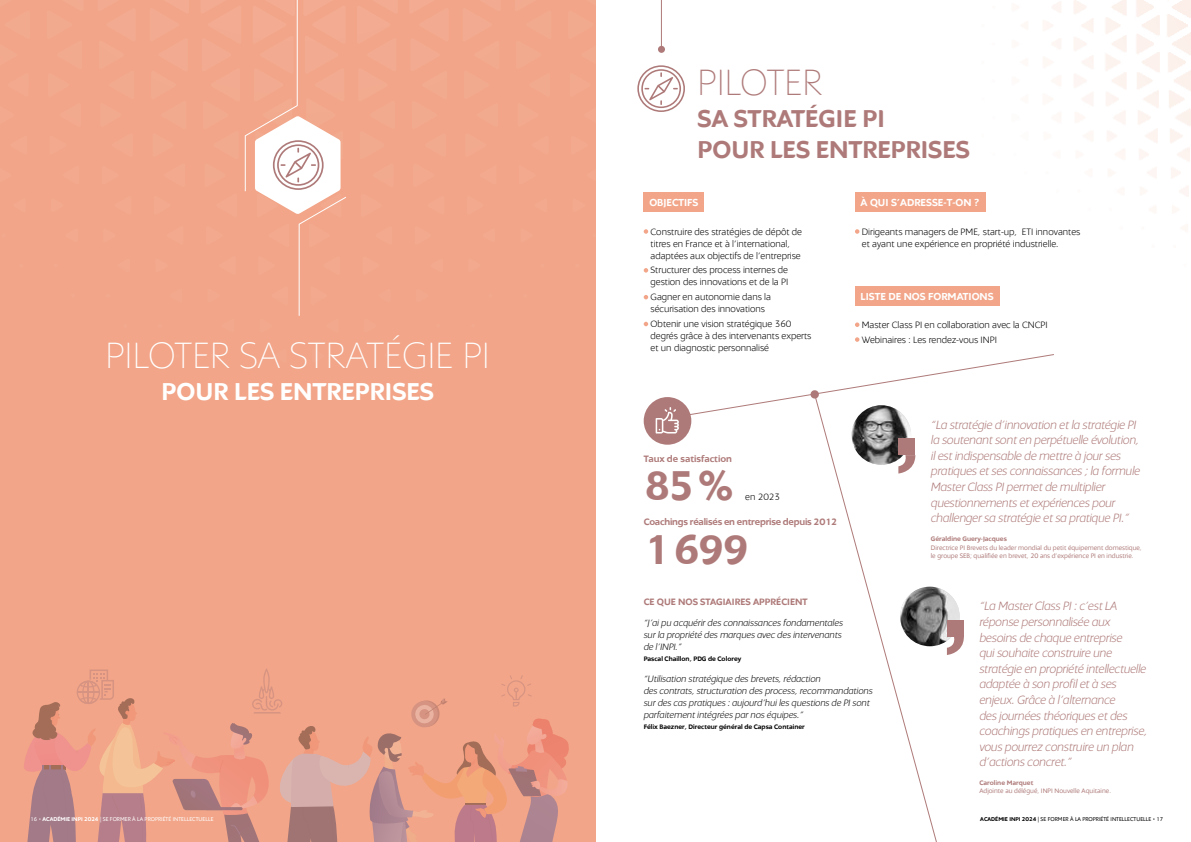
<style>
.page{position:relative;width:1191px;height:842px;background:#fff}
.page>*{position:absolute;margin:0;border:0;box-sizing:border-box;transform-origin:0 0}
.t1{font:700 45px "Inpi";letter-spacing:-.065em;color:#ae7a79}
.t2{font:100 39.5px "Inpi";color:#fff}
.t3{font:100 39.5px "Inpi";color:#ae7a79}
.t4{font:700 26.4px/31.6px "Inpi";color:#ae7a79}
.t5{font:700 26.4px "Inpi";color:#fff}
.t6{font:italic 300 13px/15.6px "Inpi";letter-spacing:-.015em;color:#ae7a79}
.t7{font:700 11px "Inpi";color:#fff}
.t8{font:300 10px/12px "Inpi";color:#000}
.t9{font:italic 300 10px/12px "Inpi";color:#000}
.t10{font:700 10px "Inpi";color:#ae7a79}
.t11{font:700 10px "Inpi";letter-spacing:-.02em;color:#ae7a79}
.t12{font:7px/8.4px "Inpi";color:#ae7a79}
.t13{font:700 7px "Inpi";color:#000}
.t14{font:700 7px "Inpi";color:#ae7a79}
.t15{font:6px "Inpi";color:#fff}
.t16{font:6px "Inpi";color:#000}
.s1{font-weight:700}
</style>
<div class="page">
<div style="left:0;top:0;width:595px;height:842px;background:#f2a588"></div>
<hr style="left:661px;top:0;width:1px;height:48px;background:#ae7a79">
<svg style="left:637px;top:65px;width:48px;height:47px"></svg>
<div style="left:658px;top:46px;width:7px;height:7px;background:#ae7a79;border-radius:50%"></div>
<svg style="left:824px;top:433px;width:113px;height:409px"></svg>
<div style="left:643px;top:397px;width:48px;height:48px;background:#ae7a79;border-radius:50%"></div>
<svg style="left:646px;top:354px;width:408px;height:79px"></svg>
<img style="left:900px;top:587px;width:59px;height:59px;border-radius:30px">
<div style="left:947px;top:620px;width:17px;height:16px;background:#ae7a79"></div>
<svg style="left:947px;top:636px;width:17px;height:19px"></svg>
<img style="left:851px;top:405px;width:60px;height:60px;border-radius:30px">
<div style="left:898px;top:438px;width:17px;height:17px;background:#ae7a79"></div>
<svg style="left:898px;top:455px;width:17px;height:18px"></svg>
<svg style="left:643px;top:229px;width:5px;height:5px"></svg>
<svg style="left:643px;top:268px;width:5px;height:5px"></svg>
<svg style="left:643px;top:295px;width:5px;height:4px"></svg>
<svg style="left:643px;top:322px;width:5px;height:4px"></svg>
<div style="left:643px;top:193px;width:61px;height:19px;background:#f2a588"></div>
<svg style="left:855px;top:229px;width:4px;height:5px"></svg>
<div style="left:855px;top:193px;width:130px;height:19px;background:#f2a588"></div>
<svg style="left:855px;top:322px;width:4px;height:5px"></svg>
<svg style="left:855px;top:337px;width:4px;height:5px"></svg>
<div style="left:855px;top:286px;width:144px;height:19px;background:#f2a588"></div>
<svg style="left:244px;top:0;width:102px;height:316px"></svg>
<svg style="left:24px;top:668px;width:545px;height:174px"></svg>
<h2 class="t3" style="left:697px;top:62px;width:126px">PILOTER</h2>
<h3 class="t4" style="left:697px;top:103px;width:274px">SA STRATÉGIE PI<br>POUR LES ENTREPRISES</h3>
<h2 class="t2" style="left:105px;top:335px;width:386px">PILOTER SA STRATÉGIE PI</h2>
<h3 class="t5" style="left:162px;top:376px;width:274px">POUR LES ENTREPRISES</h3>
<p class="t7" style="left:649px;top:197px;width:51px">OBJECTIFS</p>
<p class="t8" style="left:650px;top:226px;width:153px">Construire des stratégies de dépôt de titres en France et à l’international, adaptées aux objectifs de l’entreprise</p>
<p class="t8" style="left:650px;top:264px;width:139px">Structurer des process internes de gestion des innovations et de la PI</p>
<p class="t8" style="left:650px;top:291px;width:122px">Gagner en autonomie dans la sécurisation des innovations</p>
<p class="t8" style="left:650px;top:318px;width:162px">Obtenir une vision stratégique 360 degrés grâce à des intervenants experts et un diagnostic personnalisé</p>
<p class="t7" style="left:860px;top:197px;width:120px">À QUI S’ADRESSE-T-ON ?</p>
<p class="t8" style="left:862px;top:226px;width:220px">Dirigeants managers de PME, start-up, ETI innovantes et ayant une expérience en propriété industrielle.</p>
<p class="t7" style="left:860px;top:290px;width:134px">LISTE DE NOS FORMATIONS</p>
<p class="t8" style="left:862px;top:317px;width:187px;line-height:14.8px">Master Class PI en collaboration avec la CNCPI<br>Webinaires : Les rendez-vous INPI</p>
<p class="t10" style="left:643px;top:453px;width:90px">Taux de satisfaction</p>
<h1 class="t1" style="left:643px;top:460px;width:92px">85%</h1>
<p class="t8" style="left:745px;top:491px;width:36px">en 2023</p>
<p class="t11" style="left:643px;top:516px;width:195px">Coachings réalisés en entreprise depuis 2012</p>
<h1 class="t1" style="left:643px;top:524px;width:107px">1699</h1>
<p class="t6" style="left:931px;top:417px;width:211px">“La stratégie d’innovation et la stratégie PI la soutenant sont en perpétuelle évolution, il est indispensable de mettre à jour ses pratiques et ses connaissances ; la formule Master Class PI permet de multiplier questionnements et expériences pour challenger sa stratégie et sa pratique PI.”</p>
<p class="t14" style="left:931px;top:535px;width:78px">Géraldine Guery-Jacques</p>
<p class="t12" style="left:931px;top:543px;width:212px">Directrice PI Brevets du leader mondial du petit équipement domestique, le groupe SEB; qualifiée en brevet, 20 ans d’expérience PI en industrie.</p>
<p class="t10" style="left:643px;top:596px;width:166px">CE QUE NOS STAGIAIRES APPRÉCIENT</p>
<p class="t9" style="left:643px;top:617px;width:201px">“J’ai pu acquérir des connaissances fondamentales sur la propriété des marques avec des intervenants de l’INPI.”</p>
<p class="t13" style="left:643px;top:655px;width:99px">Pascal Chaillon, PDG de Colorey</p>
<p class="t9" style="left:643px;top:672px;width:230px">“Utilisation stratégique des brevets, rédaction<br>des contrats, structuration des process, recommandations sur des cas pratiques : aujourd’hui les questions de PI sont parfaitement intégrées par nos équipes.”</p>
<p class="t13" style="left:643px;top:722px;width:163px">Félix Baezner, Directeur général de Capsa Container</p>
<p class="t6" style="left:979px;top:599px;width:169px">“La Master Class PI : c’est LA réponse personnalisée aux besoins de chaque entreprise<br>qui souhaite construire une stratégie en propriété intellectuelle adaptée à son profil et à ses enjeux. Grâce à l’alternance<br>des journées théoriques et des coachings pratiques en entreprise, vous pourrez construire un plan d’actions concret.”</p>
<p class="t14" style="left:979px;top:779px;width:55px">Caroline Marquet</p>
<p class="t12" style="left:979px;top:787px;width:133px">Adjointe au délégué, INPI Nouvelle Aquitaine.</p>
<p class="t15" style="left:30px;top:815px;width:184px">16 • <span class="s1">ACADÉMIE INPI 2024</span> | SE FORMER À LA PROPRIÉTÉ INTELLECTUELLE</p>
<p class="t16" style="left:980px;top:815px;width:184px"><span class="s1">ACADÉMIE INPI 2024</span> | SE FORMER À LA PROPRIÉTÉ INTELLECTUELLE • 17</p>
</div>
